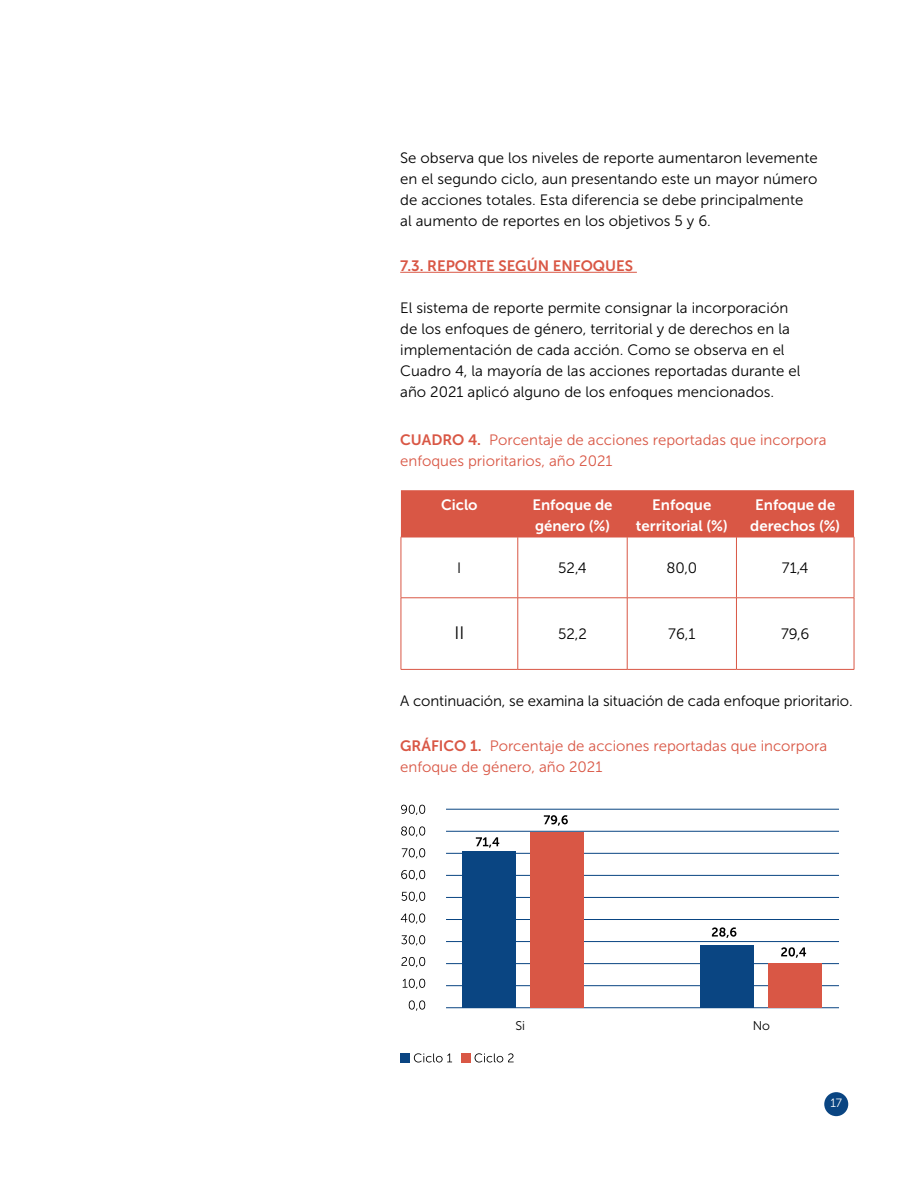
<style>
.page{position:relative;width:918px;height:1188px;background:#fff}
.page>*{position:absolute;margin:0;border:0;box-sizing:border-box;transform-origin:0 0}
.t1{font:18px "Museo Sans 300";color:#000}
.t2{font:15px/21px "Museo Sans 300";color:#000}
.t3{font:15px/21px "Museo Sans 300";color:#d95745}
.t4{font:15px/21px "Museo Sans 700";color:#fff;text-align:center}
.t5{font:15px "Museo Sans 700";color:#d95745}
.t6{font:12.6px "Museo Sans 300";color:#000}
.t7{font:12px "Museo Sans 300";color:#fff}
.s1{font-family:"Museo Sans 700"}
</style>
<div class="page">
<div style="left:824px;top:1092px;width:24px;height:24px;background:#0a4582;border-radius:50%"></div>
<hr style="left:400px;top:272px;width:237px;height:1px;background:#d95745">
<div style="left:401px;top:490px;width:453px;height:47px;background:#d95745"></div>
<hr style="left:401px;top:537px;width:117px;height:1px;background:#d95745">
<hr style="left:401px;top:537px;width:1px;height:61px;background:#d95745">
<hr style="left:518px;top:537px;width:109px;height:1px;background:#d95745">
<hr style="left:518px;top:537px;width:1px;height:61px;background:#d95745">
<hr style="left:627px;top:537px;width:109px;height:1px;background:#d95745">
<hr style="left:627px;top:537px;width:1px;height:61px;background:#d95745">
<hr style="left:736px;top:537px;width:118px;height:1px;background:#d95745">
<hr style="left:736px;top:537px;width:1px;height:61px;background:#d95745">
<hr style="left:854px;top:537px;width:1px;height:61px;background:#d95745">
<hr style="left:401px;top:598px;width:117px;height:1px;background:#d95745">
<hr style="left:401px;top:598px;width:1px;height:71px;background:#d95745">
<hr style="left:518px;top:598px;width:109px;height:1px;background:#d95745">
<hr style="left:518px;top:598px;width:1px;height:71px;background:#d95745">
<hr style="left:627px;top:598px;width:109px;height:1px;background:#d95745">
<hr style="left:627px;top:598px;width:1px;height:71px;background:#d95745">
<hr style="left:736px;top:598px;width:118px;height:1px;background:#d95745">
<hr style="left:736px;top:598px;width:1px;height:71px;background:#d95745">
<hr style="left:854px;top:598px;width:1px;height:71px;background:#d95745">
<hr style="left:401px;top:669px;width:117px;height:1px;background:#d95745">
<hr style="left:518px;top:669px;width:109px;height:1px;background:#d95745">
<hr style="left:627px;top:669px;width:109px;height:1px;background:#d95745">
<hr style="left:736px;top:669px;width:118px;height:1px;background:#d95745">
<hr style="left:446px;top:809px;width:393px;height:1px;background:#0a4582">
<hr style="left:446px;top:831px;width:393px;height:1px;background:#0a4582">
<hr style="left:446px;top:853px;width:393px;height:1px;background:#0a4582">
<hr style="left:446px;top:875px;width:393px;height:1px;background:#0a4582">
<hr style="left:446px;top:897px;width:393px;height:1px;background:#0a4582">
<hr style="left:446px;top:919px;width:393px;height:1px;background:#0a4582">
<hr style="left:446px;top:941px;width:393px;height:1px;background:#0a4582">
<hr style="left:446px;top:963px;width:393px;height:1px;background:#0a4582">
<hr style="left:446px;top:985px;width:393px;height:1px;background:#0a4582">
<hr style="left:446px;top:1007px;width:393px;height:1px;background:#0a4582">
<div style="left:462px;top:851px;width:54px;height:157px;background:#0a4582"></div>
<div style="left:700px;top:945px;width:54px;height:63px;background:#0a4582"></div>
<div style="left:768px;top:963px;width:54px;height:45px;background:#d95745"></div>
<div style="left:530px;top:832px;width:54px;height:176px;background:#d95745"></div>
<svg style="left:476px;top:837px;width:23px;height:11px"></svg>
<svg style="left:544px;top:815px;width:24px;height:11px"></svg>
<svg style="left:712px;top:927px;width:24px;height:11px"></svg>
<svg style="left:781px;top:947px;width:25px;height:11px"></svg>
<svg style="left:401px;top:805px;width:24px;height:10px"></svg>
<svg style="left:401px;top:826px;width:24px;height:11px"></svg>
<svg style="left:402px;top:848px;width:23px;height:10px"></svg>
<svg style="left:401px;top:870px;width:24px;height:10px"></svg>
<svg style="left:401px;top:892px;width:24px;height:10px"></svg>
<svg style="left:401px;top:913px;width:24px;height:11px"></svg>
<svg style="left:401px;top:935px;width:24px;height:10px"></svg>
<svg style="left:401px;top:957px;width:24px;height:10px"></svg>
<svg style="left:403px;top:979px;width:22px;height:10px"></svg>
<svg style="left:409px;top:1000px;width:16px;height:11px"></svg>
<svg style="left:414px;top:1053px;width:38px;height:10px"></svg>
<svg style="left:475px;top:1053px;width:39px;height:10px"></svg>
<div style="left:400px;top:1054px;width:10px;height:9px;background:#0a4582"></div>
<div style="left:461px;top:1054px;width:9px;height:9px;background:#d95745"></div>
<p class="t2" style="left:400px;top:147px;width:419px">Se observa que los niveles de reporte aumentaron levemente en el segundo ciclo, aun presentando este un mayor número de acciones totales. Esta diferencia se debe principalmente al aumento de reportes en los objetivos 5 y 6.</p>
<p class="t5" style="left:400px;top:257px;width:235px">7.3. REPORTE SEGÚN ENFOQUES</p>
<p class="t2" style="left:400px;top:297px;width:402px">El sistema de reporte permite consignar la incorporación de los enfoques de género, territorial y de derechos en la implementación de cada acción. Como se observa en el Cuadro 4, la mayoría de las acciones reportadas durante el año 2021 aplicó alguno de los enfoques mencionados.</p>
<p class="t3" style="left:400px;top:429px;width:428px"><span class="s1">CUADRO 4.</span> Porcentaje de acciones reportadas que incorpora enfoques prioritarios, año 2021</p>
<p class="t4" style="left:441px;top:494px;width:38px">Ciclo</p>
<p class="t4" style="left:532px;top:494px;width:82px;text-align:left">Enfoque de género (%)</p>
<p class="t4" style="left:636px;top:494px;width:93px">Enfoque territorial (%)</p>
<p class="t4" style="left:750px;top:494px;width:92px">Enfoque de derechos (%)</p>
<p class="t2" style="left:457px;top:557px;width:6px">I</p>
<p class="t2" style="left:558px;top:557px;width:30px">52,4</p>
<p class="t2" style="left:666px;top:557px;width:32px">80,0</p>
<p class="t2" style="left:782px;top:557px;width:28px">71,4</p>
<p class="t1" style="left:454px;top:623px;width:11px">II</p>
<p class="t2" style="left:558px;top:623px;width:30px">52,2</p>
<p class="t2" style="left:668px;top:623px;width:29px">76,1</p>
<p class="t2" style="left:781px;top:623px;width:30px">79,6</p>
<p class="t2" style="left:400px;top:690px;width:454px">A continuación, se examina la situación de cada enfoque prioritario.</p>
<p class="t3" style="left:400px;top:735px;width:429px"><span class="s1">GRÁFICO 1.</span> Porcentaje de acciones reportadas que incorpora enfoque de género, año 2021</p>
<p class="t6" style="left:515px;top:1019px;width:11px">Si</p>
<p class="t6" style="left:753px;top:1019px;width:19px">No</p>
<p class="t7" style="left:830px;top:1097px;width:13px">17</p>
</div>
